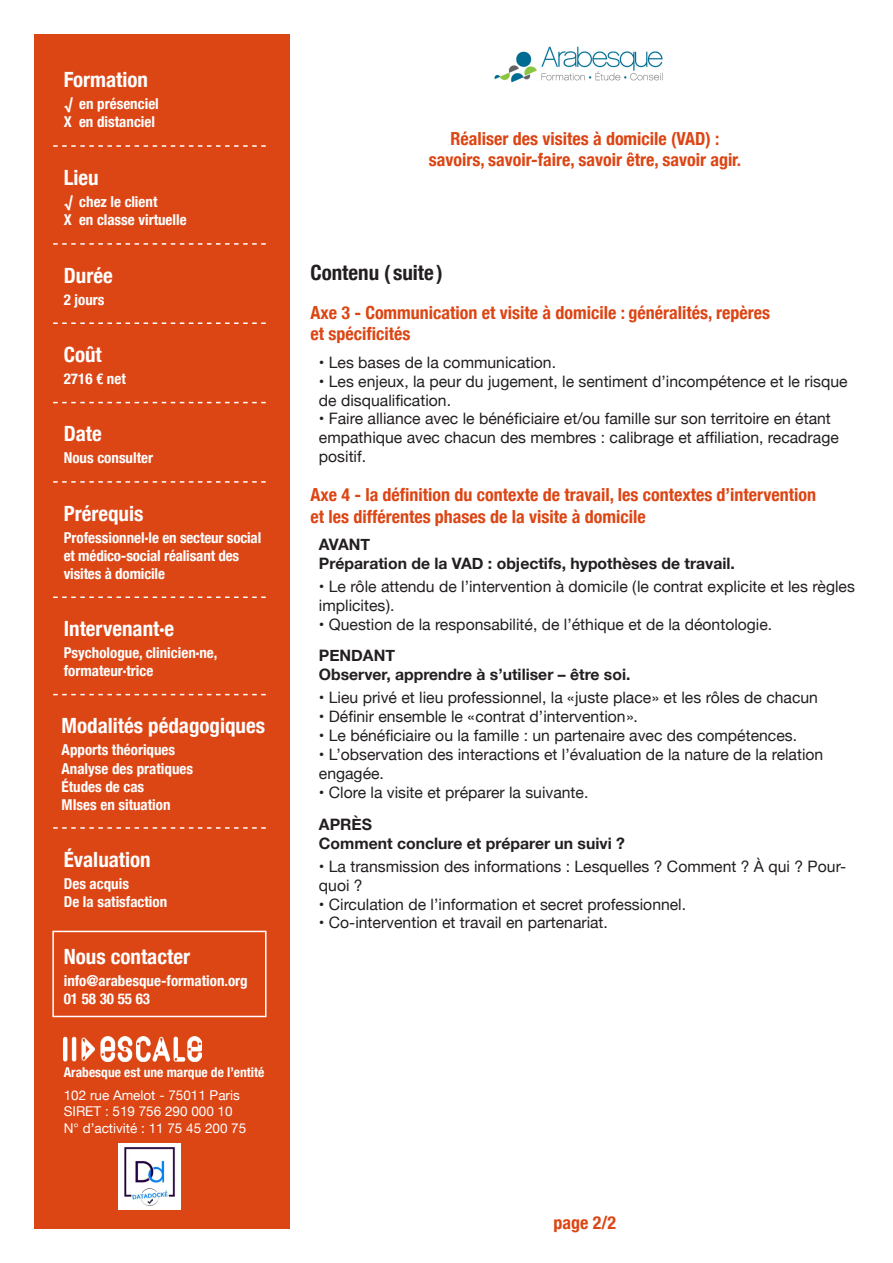
<style>
.page{position:relative;width:893px;height:1263px;background:#fff}
.page>*{position:absolute;margin:0;border:0;box-sizing:border-box;transform-origin:0 0}
.cartouche-titre{font:700 condensed 21px "Helvetica Neue";color:#fff}
.txt_titre_contenu{font:700 condensed 21px "Helvetica Neue";color:#231f20}
.txt_axes{font:700 condensed 18px/21.6px "Helvetica Neue";color:#dc4514}
.txt_titre-petit{font:700 condensed 18px/21.6px "Helvetica Neue";color:#dc4514;text-align:center}
.txt_courant_2{font:15.75px/18.9px "Helvetica Neue";color:#231f20}
.txt_courant2_gras{font:700 15.75px/18.9px "Helvetica Neue";color:#231f20}
.txt_courant2_gras-sa{font:700 15.75px/18.9px "Helvetica Neue";color:#231f20}
.cartouche{font:700 condensed 15px/18px "Helvetica Neue";color:#fff}
.adresse-blanc{font:13.5px "Helvetica Neue";color:#fff}
.adresse-blanc-2{font:700 condensed 13.5px "Helvetica Neue";color:#fff}
</style>
<div class="page">
<div style="left:34px;top:34px;width:255px;height:1195px;background:#dc4514"></div>
<img style="left:119px;top:1143px;width:61px;height:66px">
<img style="left:64px;top:1037px;width:138px;height:25px">
<div style="left:52px;top:931px;width:214px;height:86px;border:2px solid #fff"></div>
<svg style="left:53px;top:145px;width:213px;height:2px"></svg>
<svg style="left:53px;top:243px;width:213px;height:2px"></svg>
<svg style="left:53px;top:322px;width:213px;height:2px"></svg>
<svg style="left:53px;top:402px;width:213px;height:1px"></svg>
<svg style="left:53px;top:481px;width:213px;height:2px"></svg>
<svg style="left:53px;top:596px;width:213px;height:2px"></svg>
<svg style="left:53px;top:694px;width:213px;height:1px"></svg>
<img style="left:494px;top:46px;width:169px;height:37px">
<svg style="left:53px;top:827px;width:213px;height:2px"></svg>
<p class="cartouche-titre" style="left:64px;top:62px;width:86px">Formation</p>
<p class="cartouche" style="left:79px;top:94px;width:81px">en présenciel</p>
<p class="cartouche" style="left:64px;top:112px;width:93px">X en distanciel</p>
<p class="cartouche-titre" style="left:64px;top:160px;width:36px">Lieu</p>
<p class="cartouche" style="left:79px;top:192px;width:80px">chez le client</p>
<p class="cartouche" style="left:64px;top:210px;width:124px">X en classe virtuelle</p>
<p class="cartouche-titre" style="left:64px;top:258px;width:50px">Durée</p>
<p class="cartouche" style="left:64px;top:289px;width:42px">2 jours</p>
<p class="cartouche-titre" style="left:64px;top:337px;width:40px">Coût</p>
<p class="cartouche" style="left:64px;top:369px;width:64px">2716 € net</p>
<p class="cartouche-titre" style="left:64px;top:416px;width:40px">Date</p>
<p class="cartouche" style="left:64px;top:448px;width:91px">Nous consulter</p>
<p class="cartouche-titre" style="left:64px;top:496px;width:81px">Prérequis</p>
<p class="cartouche" style="left:64px;top:527px;width:199px">Professionnel·le en secteur social et médico-social réalisant des visites à domicile</p>
<p class="cartouche-titre" style="left:64px;top:611px;width:112px">Intervenant·e</p>
<p class="cartouche" style="left:64px;top:643px;width:155px">Psychologue, clinicien·ne, formateur·trice</p>
<p class="cartouche-titre" style="left:62px;top:708px;width:205px">Modalités pédagogiques</p>
<p class="cartouche" style="left:62px;top:740px;width:115px">Apports théoriques</p>
<p class="cartouche" style="left:62px;top:758px;width:133px">Analyse des pratiques</p>
<p class="cartouche" style="left:62px;top:776px;width:84px">Études de cas</p>
<p class="cartouche" style="left:62px;top:794px;width:111px">MIses en situation</p>
<p class="cartouche-titre" style="left:64px;top:842px;width:89px">Évaluation</p>
<p class="cartouche" style="left:64px;top:873px;width:67px">Des acquis</p>
<p class="cartouche" style="left:64px;top:891px;width:105px">De la satisfaction</p>
<p class="cartouche-titre" style="left:64px;top:939px;width:128px">Nous contacter</p>
<p class="cartouche" style="left:64px;top:971px;width:186px">info@arabesque-formation.org</p>
<p class="cartouche" style="left:64px;top:989px;width:88px">01 58 30 55 63</p>
<p class="adresse-blanc-2" style="left:64px;top:1060px;width:202px">Arabesque est une marque de l’entité</p>
<p class="adresse-blanc" style="left:64px;top:1085px;width:178px">102 rue Amelot - 75011 Paris</p>
<p class="adresse-blanc" style="left:64px;top:1102px;width:170px">SIRET : 519 756 290 000 10</p>
<p class="adresse-blanc" style="left:64px;top:1118px;width:184px">N° d’activité : 11 75 45 200 75</p>
<p class="txt_titre-petit" style="left:429px;top:126px;width:314px">Réaliser des visites à domicile (VAD) : savoirs, savoir-faire, savoir être, savoir agir.</p>
<p class="txt_titre_contenu" style="left:310px;top:255px;width:134px">Contenu ( suite )</p>
<p class="txt_axes" style="left:310px;top:300px;width:461px">Axe 3 - Communication et visite à domicile : généralités, repères et spécificités</p>
<p class="txt_courant_2" style="left:319px;top:354px;width:239px">• Les bases de la communication.</p>
<p class="txt_courant_2" style="left:319px;top:372px;width:530px">• Les enjeux, la peur du jugement, le sentiment d’incompétence et le risque de disqualification.</p>
<p class="txt_courant_2" style="left:319px;top:410px;width:521px">• Faire alliance avec le bénéficiaire et/ou famille sur son territoire en étant empathique avec chacun des membres : calibrage et affiliation, recadrage positif.</p>
<p class="txt_axes" style="left:310px;top:482px;width:507px">Axe 4 - la définition du contexte de travail, les contextes d’intervention et les différentes phases de la visite à domicile</p>
<p class="txt_courant2_gras-sa" style="left:319px;top:535px;width:418px">AVANT<br>Préparation de la VAD : objectifs, hypothèses de travail.</p>
<p class="txt_courant_2" style="left:319px;top:578px;width:537px">• Le rôle attendu de l’intervention à domicile ( le contrat explicite et les règles implicites ).</p>
<p class="txt_courant_2" style="left:319px;top:616px;width:455px">• Question de la responsabilité, de l’éthique et de la déontologie.</p>
<p class="txt_courant2_gras" style="left:319px;top:647px;width:313px">PENDANT<br>Observer, apprendre à s’utiliser – être soi.</p>
<p class="txt_courant_2" style="left:319px;top:689px;width:501px">• Lieu privé et lieu professionnel, la « juste place » et les rôles de chacun</p>
<p class="txt_courant_2" style="left:319px;top:708px;width:321px">• Définir ensemble le « contrat d’intervention ».</p>
<p class="txt_courant_2" style="left:319px;top:727px;width:480px">• Le bénéficiaire ou la famille : un partenaire avec des compétences.</p>
<p class="txt_courant_2" style="left:319px;top:746px;width:506px">• L’observation des interactions et l’évaluation de la nature de la relation engagée.</p>
<p class="txt_courant_2" style="left:319px;top:784px;width:271px">• Clore la visite et préparer la suivante.</p>
<p class="txt_courant2_gras" style="left:319px;top:815px;width:307px">APRÈS<br>Comment conclure et préparer un suivi ?</p>
<p class="txt_courant_2" style="left:319px;top:857px;width:529px">• La transmission des informations : Lesquelles ? Comment ? À qui ? Pour&shy;quoi ?</p>
<p class="txt_courant_2" style="left:319px;top:895px;width:369px">• Circulation de l’information et secret professionnel.</p>
<p class="txt_courant_2" style="left:319px;top:914px;width:291px">• Co-intervention et travail en partenariat.</p>
<p class="txt_axes" style="left:553px;top:1210px;width:64px">page 2/2</p>
</div>
